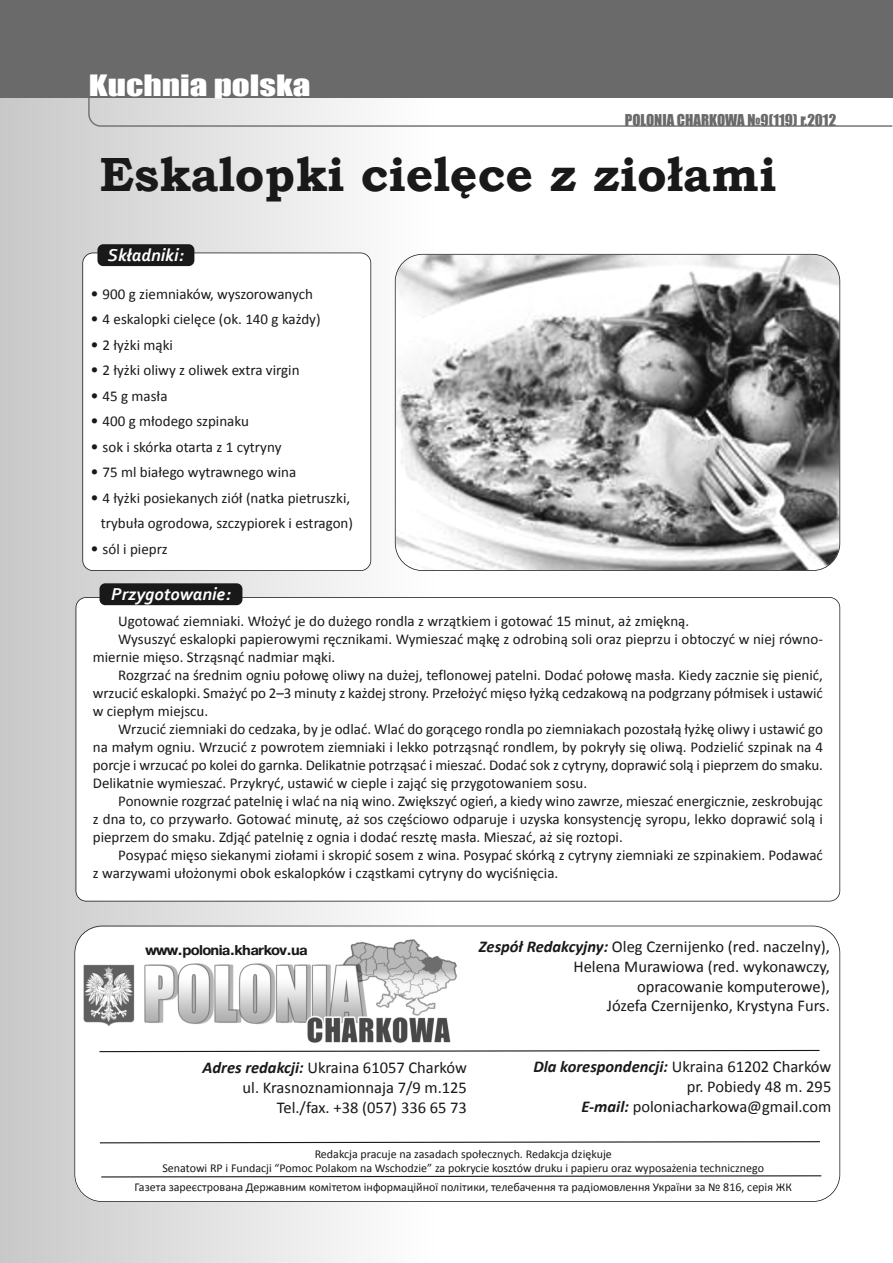
<style>
.page{position:relative;width:893px;height:1263px;background:#fff}
.page>*{position:absolute;margin:0;border:0;box-sizing:border-box;transform-origin:0 0}
.t1{font:700 48px "Bookman Old Style";color:#191919}
.t2{font:27px "Impact";color:#fff;scale:1.3 1}
.t3{font:italic 700 18px "Corbel";color:#fff}
.t4{font:16.5px/19.8px "Calibri";color:#191919;text-align:right}
.t5{font:15px/25.5px "Calibri";color:#191919;text-align:right}
.t6{font:15px "Impact";color:#6a6a6a}
.t7{font:700 13.5px "Ukrainian Pragmatica";letter-spacing:-.05em;color:#191919}
.t8{font:12px/14.4px "Calibri";color:#191919;text-align:center}
.s1{font-size:16.5px}
.s2{font-weight:700;font-style:italic}
</style>
<div class="page">
<div style="left:0;top:51px;width:434px;height:1212px;background:linear-gradient(to right,#c8c8c8,#fcfcfc)"></div>
<div style="left:74px;top:927px;width:766px;height:275px;background:#fff;border-radius:27px"></div>
<div style="left:83px;top:253px;width:287px;height:317px;background:#fff;border-radius:10px"></div>
<div style="left:82px;top:253px;width:289px;height:318px;border:2px solid #191919;border-radius:11px"></div>
<div style="left:97px;top:244px;width:97px;height:22px;background:#191919;border-radius:6px"></div>
<div style="left:76px;top:598px;width:763px;height:303px;background:#fff;border-radius:10px"></div>
<div style="left:76px;top:597px;width:764px;height:304px;border:2px solid #191919;border-radius:11px"></div>
<div style="left:100px;top:583px;width:142px;height:22px;background:#191919;border-radius:6px"></div>
<svg style="left:87px;top:98px;width:806px;height:30px"></svg>
<div style="left:0;top:0;width:893px;height:98px;background:#6a6a6a"></div>
<div style="left:74px;top:926px;width:766px;height:276px;border:2px solid #191919;border-radius:28px"></div>
<img style="left:83px;top:935px;width:374px;height:108px">
<div style="left:145px;top:944px;width:170px;height:16px;background:#fff"></div>
<svg style="left:99px;top:1141px;width:721px;height:3px"></svg>
<svg style="left:101px;top:1175px;width:721px;height:3px"></svg>
<svg style="left:99px;top:1049px;width:721px;height:4px"></svg>
<img style="left:396px;top:255px;width:443px;height:315px;border-radius:27px">
<div style="left:395px;top:254px;width:445px;height:317px;border:2px solid #191919;border-radius:28px"></div>
<h2 class="t2" style="left:89px;top:68px;width:172px">Kuchnia polska</h2>
<p class="t6" style="left:625px;top:111px;width:213px">POLONIA CHARKOWA №9(119) r.2012</p>
<h1 class="t1" style="left:100px;top:145px;width:678px">Eskalopki cielęce z ziołami</h1>
<p class="t3" style="left:108px;top:247px;width:77px">Składniki:</p>
<p class="t5" style="left:91px;top:282px;width:224px"><span class="s1">•</span> 900 g ziemniaków, wyszorowanych</p>
<p class="t5" style="left:91px;top:308px;width:231px"><span class="s1">•</span> 4 eskalopki cielęce (ok. 140 g każdy)</p>
<p class="t5" style="left:91px;top:333px;width:84px"><span class="s1">•</span> 2 łyżki mąki</p>
<p class="t5" style="left:91px;top:359px;width:210px"><span class="s1">•</span> 2 łyżki oliwy z oliwek extra virgin</p>
<p class="t5" style="left:91px;top:384px;width:78px"><span class="s1">•</span> 45 g masła</p>
<p class="t5" style="left:91px;top:410px;width:160px"><span class="s1">•</span> 400 g młodego szpinaku</p>
<p class="t5" style="left:91px;top:435px;width:192px"><span class="s1">•</span> sok i skórka otarta z 1 cytryny</p>
<p class="t5" style="left:91px;top:461px;width:207px"><span class="s1">•</span> 75 ml białego wytrawnego wina</p>
<p class="t5" style="left:91px;top:486px;width:264px"><span class="s1">•</span> 4 łyżki posiekanych ziół (natka pietruszki, trybuła ogrodowa, szczypiorek i estragon)</p>
<p class="t5" style="left:91px;top:537px;width:79px"><span class="s1">•</span> sól i pieprz</p>
<p class="t3" style="left:111px;top:586px;width:121px">Przygotowanie:</p>
<p class="t5" style="left:118px;top:609px;width:572px">Ugotować ziemniaki. Włożyć je do dużego rondla z wrzątkiem i gotować 15 minut, aż zmiękną.</p>
<p class="t5" style="left:118px;top:627px;width:706px">Wysuszyć eskalopki papierowymi ręcznikami. Wymieszać mąkę z odrobiną soli oraz pieprzu i obtoczyć w niej równo-</p>
<p class="t5" style="left:93px;top:645px;width:244px">miernie mięso. Strząsnąć nadmiar mąki.</p>
<p class="t5" style="left:118px;top:663px;width:706px">Rozgrzać na średnim ogniu połowę oliwy na dużej, teflonowej patelni. Dodać połowę masła. Kiedy zacznie się pienić,</p>
<p class="t5" style="left:93px;top:681px;width:732px">wrzucić eskalopki. Smażyć po 2–3 minuty z każdej strony. Przełożyć mięso łyżką cedzakową na podgrzany półmisek i ustawić</p>
<p class="t5" style="left:93px;top:699px;width:117px">w ciepłym miejscu.</p>
<p class="t5" style="left:118px;top:717px;width:706px">Wrzucić ziemniaki do cedzaka, by je odlać. Wlać do gorącego rondla po ziemniakach pozostałą łyżkę oliwy i ustawić go</p>
<p class="t5" style="left:93px;top:735px;width:732px">na małym ogniu. Wrzucić z powrotem ziemniaki i lekko potrząsnąć rondlem, by pokryły się oliwą. Podzielić szpinak na 4</p>
<p class="t5" style="left:93px;top:753px;width:732px">porcje i wrzucać po kolei do garnka. Delikatnie potrząsać i mieszać. Dodać sok z cytryny, doprawić solą i pieprzem do smaku.</p>
<p class="t5" style="left:93px;top:771px;width:496px">Delikatnie wymieszać. Przykryć, ustawić w cieple i zająć się przygotowaniem sosu.</p>
<p class="t5" style="left:118px;top:789px;width:706px">Ponownie rozgrzać patelnię i wlać na nią wino. Zwiększyć ogień, a kiedy wino zawrze, mieszać energicznie, zeskrobując</p>
<p class="t5" style="left:93px;top:807px;width:732px">z dna to, co przywarło. Gotować minutę, aż sos częściowo odparuje i uzyska konsystencję syropu, lekko doprawić solą i</p>
<p class="t5" style="left:93px;top:825px;width:531px">pieprzem do smaku. Zdjąć patelnię z ognia i dodać resztę masła. Mieszać, aż się roztopi.</p>
<p class="t5" style="left:118px;top:843px;width:706px">Posypać mięso siekanymi ziołami i skropić sosem z wina. Posypać skórką z cytryny ziemniaki ze szpinakiem. Podawać</p>
<p class="t5" style="left:93px;top:861px;width:467px">z warzywami ułożonymi obok eskalopków i cząstkami cytryny do wyciśnięcia.</p>
<p class="t7" style="left:145px;top:944px;width:164px">www.polonia.kharkov.ua</p>
<p class="t4" style="left:479px;top:938px;width:352px"><span class="s2">zespół redakcyjny:</span> Oleg Czernijenko (red. naczelny), Helena Murawiowa (red. wykonawczy,<br>opracowanie komputerowe),<br>Józefa Czernijenko, Krystyna Furs.</p>
<p class="t4" style="left:533px;top:1058px;width:299px"><span class="s2">Dla korespondencji:</span> Ukraina 61202 Charków pr. Pobiedy 48 m. 295<br><span class="s2">e-mail:</span> poloniacharkowa@gmail.com</p>
<p class="t4" style="left:202px;top:1059px;width:266px"><span class="s2">adres redakcji:</span> Ukraina 61057 Charków ul. Krasnoznamionnaja 7/9 m.125<br>Tel./fax. +38 (057) 336 65 73</p>
<p class="t8" style="left:162px;top:1148px;width:603px">Redakcja pracuje na zasadach społecznych. Redakcja dziękuje<br>Senatowi RP i Fundacji “Pomoc Polakom na Wschodzie” za pokrycie kosztów druku i papieru oraz wyposażenia technicznego</p>
<p class="t8" style="left:135px;top:1181px;width:659px">Газета зареєстрована Державним комітетом інформаційної політики, телебачення та радіомовлення України за № 816, серія ЖК</p>
</div>
